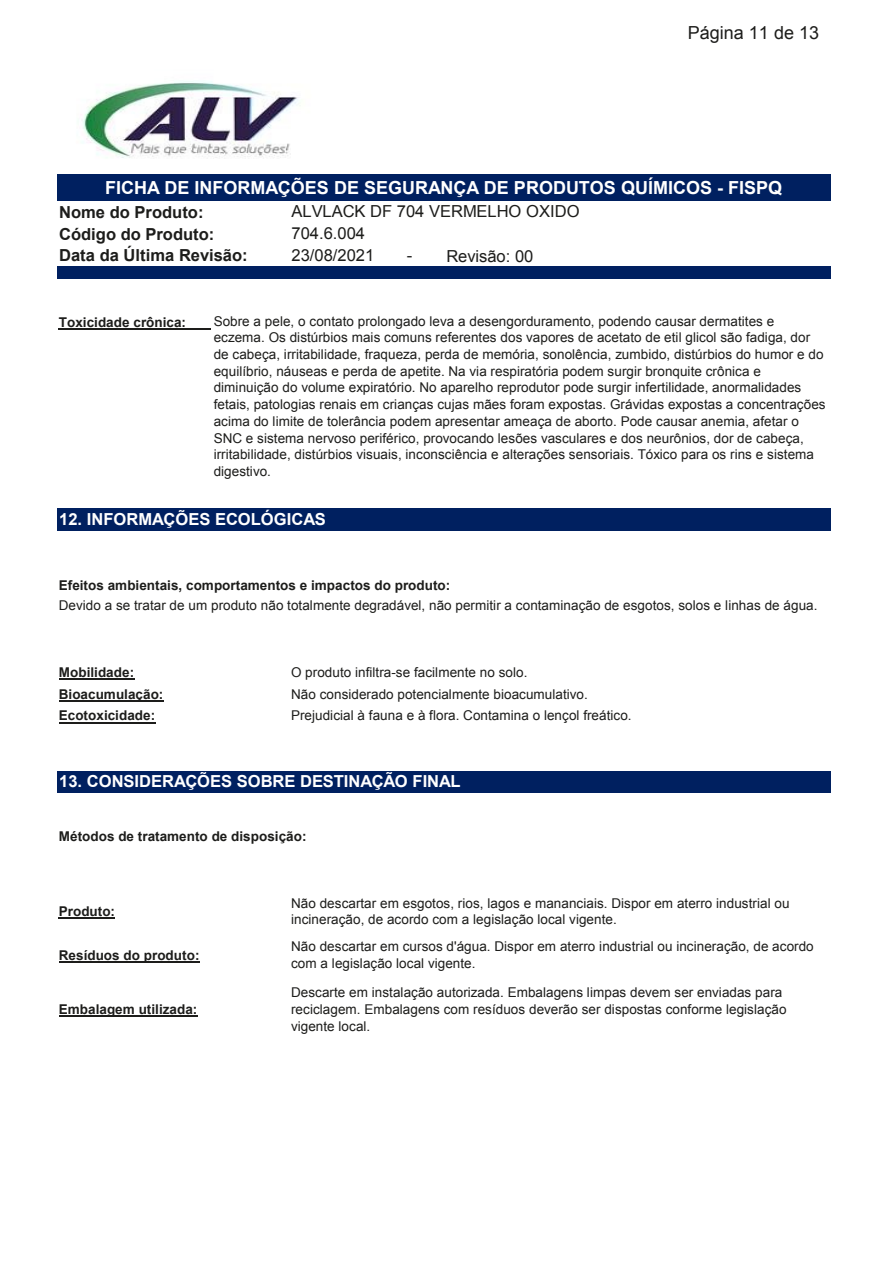
<style>
.page{position:relative;width:893px;height:1263px;background:#fff}
.page>*{position:absolute;margin:0;border:0;box-sizing:border-box;transform-origin:0 0}
.t1{font:700 18px "Arial";color:#fff}
.t2{font:18px "Arial";color:#1d1d1b}
.t3{font:700 16.5px "Arial";letter-spacing:-.005em;color:#fff}
.t4{font:16.5px "Arial";color:#1d1d1b}
.t5{font:700 16.5px "Arial";color:#1d1d1b}
.t6{font:13.5px/16.6px "Arial";letter-spacing:.005em;color:#1d1d1b}
.t7{font:700 13.5px/21.8px "Arial";color:#1d1d1b}
</style>
<div class="page">
<div style="left:57px;top:174px;width:774px;height:28px;background:#002060"></div>
<div style="left:57px;top:201px;width:774px;height:66px;background:#fff"></div>
<div style="left:57px;top:267px;width:774px;height:12px;background:#002060"></div>
<div style="left:57px;top:508px;width:774px;height:23px;background:#002060"></div>
<div style="left:57px;top:771px;width:774px;height:23px;background:#002060"></div>
<div style="left:57px;top:793px;width:774px;height:446px;background:#fff"></div>
<hr style="left:59px;top:918px;width:56px;height:1px;background:#1d1d1b">
<hr style="left:59px;top:961px;width:140px;height:2px;background:#1d1d1b">
<hr style="left:59px;top:1016px;width:138px;height:1px;background:#1d1d1b">
<hr style="left:59px;top:678px;width:75px;height:2px;background:#1d1d1b">
<hr style="left:59px;top:700px;width:104px;height:1px;background:#1d1d1b">
<hr style="left:59px;top:722px;width:96px;height:1px;background:#1d1d1b">
<hr style="left:59px;top:329px;width:152px;height:1px;background:#1d1d1b">
<img style="left:82px;top:81px;width:216px;height:77px">
<h1 class="t2" style="left:688px;top:20px;width:133px">Página 11 de 13</h1>
<h1 class="t1" style="left:105px;top:176px;width:679px">FICHA DE INFORMAÇÕES DE SEGURANÇA DE PRODUTOS QUÍMICOS - FISPQ</h1>
<p class="t5" style="left:59px;top:201px;width:146px">Nome do Produto:</p>
<p class="t4" style="left:291px;top:201px;width:290px">ALVLACK DF 704 VERMELHO OXIDO</p>
<p class="t5" style="left:59px;top:223px;width:157px">Código do Produto:</p>
<p class="t4" style="left:291px;top:223px;width:75px">704.6.004</p>
<p class="t5" style="left:59px;top:245px;width:190px">Data da Última Revisão:</p>
<p class="t4" style="left:291px;top:244px;width:84px">23/08/2021</p>
<p class="t4" style="left:407px;top:244px;width:7px">-</p>
<p class="t4" style="left:446px;top:245px;width:89px">Revisão: 00</p>
<p class="t7" style="left:59px;top:312px;width:129px">Toxicidade crônica:</p>
<p class="t6" style="left:214px;top:313px;width:613px">Sobre a pele, o contato prolongado leva a desengorduramento, podendo causar dermatites e eczema. Os distúrbios mais comuns referentes dos vapores de acetato de etil glicol são fadiga, dor de cabeça, irritabilidade, fraqueza, perda de memória, sonolência, zumbido, distúrbios do humor e do equilíbrio, náuseas e perda de apetite. Na via respiratória podem surgir bronquite crônica e diminuição do volume expiratório. No aparelho reprodutor pode surgir infertilidade, anormalidades fetais, patologias renais em crianças cujas mães foram expostas. Grávidas expostas a concentrações acima do limite de tolerância podem apresentar ameaça de aborto. Pode causar anemia, afetar o SNC e sistema nervoso periférico, provocando lesões vasculares e dos neurônios, dor de cabeça, irritabilidade, distúrbios visuais, inconsciência e alterações sensoriais. Tóxico para os rins e sistema digestivo.</p>
<p class="t3" style="left:59px;top:508px;width:268px">12. INFORMAÇÕES ECOLÓGICAS</p>
<p class="t7" style="left:59px;top:574px;width:393px">Efeitos ambientais, comportamentos e impactos do produto:</p>
<p class="t6" style="left:59px;top:597px;width:760px">Devido a se tratar de um produto não totalmente degradável, não permitir a contaminação de esgotos, solos e linhas de água.</p>
<p class="t7" style="left:59px;top:662px;width:106px">Mobilidade:<br>Bioacumulação:<br>Ecotoxicidade:</p>
<p class="t6" style="left:291px;top:661px;width:342px;line-height:21.8px">O produto infiltra-se facilmente no solo.<br>Não considerado potencialmente bioacumulativo.<br>Prejudicial à fauna e à flora. Contamina o lençol freático.</p>
<p class="t3" style="left:59px;top:771px;width:403px">13. CONSIDERAÇÕES SOBRE DESTINAÇÃO FINAL</p>
<p class="t7" style="left:59px;top:826px;width:249px">Métodos de tratamento de disposição:</p>
<p class="t7" style="left:59px;top:901px;width:58px">Produto:</p>
<p class="t7" style="left:59px;top:945px;width:142px">Resíduos do produto:</p>
<p class="t7" style="left:59px;top:999px;width:140px">Embalagem utilizada:</p>
<p class="t6" style="left:291px;top:895px;width:500px">Não descartar em esgotos, rios, lagos e mananciais. Dispor em aterro industrial ou incineração, de acordo com a legislação local vigente.</p>
<p class="t6" style="left:291px;top:938px;width:524px">Não descartar em cursos d'água. Dispor em aterro industrial ou incineração, de acordo com a legislação local vigente.</p>
<p class="t6" style="left:291px;top:984px;width:497px">Descarte em instalação autorizada. Embalagens limpas devem ser enviadas para reciclagem. Embalagens com resíduos deverão ser dispostas conforme legislação vigente local.</p>
</div>
